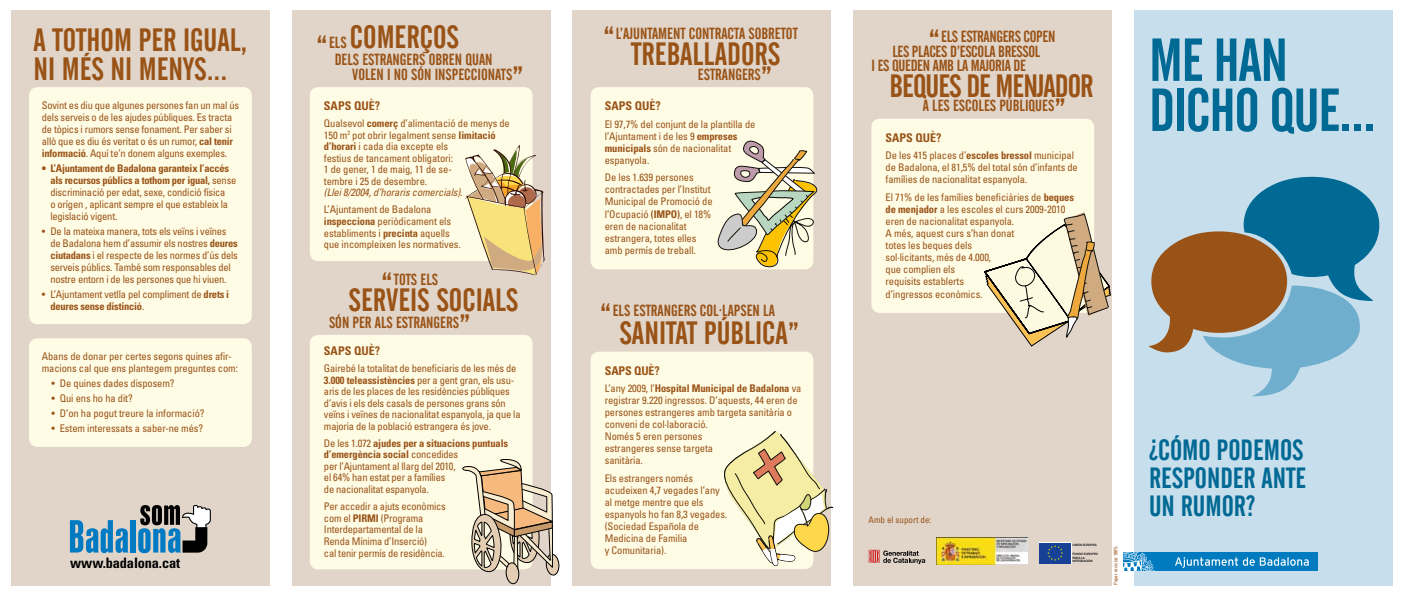
<style>
.page{position:relative;width:1404px;height:596px;background:#fff}
.page>*{position:absolute;margin:0;border:0;box-sizing:border-box;transform-origin:0 0}
.t1{font:60px/50px "Alternate Gothic No 2 BT";color:#006994}
.t2{font:32px/29px "Alternate Gothic No 2 BT";color:#995317}
.t3{font:32px "Alternate Gothic No 2 BT";letter-spacing:-.03em;color:#995317}
.t4{font:29px/28px "Alternate Gothic No 2 BT";color:#006994;text-align:justify}
.t5{font:16px "Alternate Gothic No 2 BT";color:#995317}
.t6{font:16px "Alternate Gothic No 2 BT";letter-spacing:-.02em;color:#995317}
.t7{font:700 condensed 14.4px "Univers LT Std";letter-spacing:-.01em;color:#000}
.t8{font:700 condensed 12px "Univers LT Std";color:#995317}
.t9{font:condensed 10.5px/12px "Univers LT Std";letter-spacing:-.01em;color:#995317}
.t10{font:condensed 9px "Univers LT Std";color:#995317}
.t11{font:condensed 5px "Univers LT Std";letter-spacing:-.01em;color:#995317}
.t12{font:500 3px/3.6px "Helvetica Neue";letter-spacing:-.02em;color:#000}
.s1{font-weight:700}
.s2{font-size:16px}
.s3{font-size:32px}
.s4{font-style:italic}
</style>
<div class="page">
<div style="left:11px;top:10px;width:258px;height:575px;background:#e1d5c9"></div>
<div style="left:292px;top:10px;width:258px;height:575px;background:#e1d5c9"></div>
<div style="left:573px;top:10px;width:258px;height:575px;background:#e1d5c9"></div>
<div style="left:853px;top:10px;width:258px;height:575px;background:#e1d5c9"></div>
<div style="left:1134px;top:10px;width:258px;height:575px;background:#c7deec"></div>
<svg style="left:1148px;top:177px;width:230px;height:219px"></svg>
<div style="left:310px;top:87px;width:222px;height:174px;background:#fffce5;border-radius:9px"></div>
<div style="left:29px;top:87px;width:223px;height:237px;background:#fffce5;border-radius:9px"></div>
<div style="left:29px;top:338px;width:223px;height:108px;background:#fffce5;border-radius:9px"></div>
<div style="left:310px;top:334px;width:222px;height:235px;background:#fffce5;border-radius:9px"></div>
<div style="left:590px;top:351px;width:223px;height:217px;background:#fffce5;border-radius:9px"></div>
<div style="left:871px;top:119px;width:223px;height:194px;background:#fffce5;border-radius:9px"></div>
<div style="left:590px;top:87px;width:223px;height:182px;background:#fffce5;border-radius:9px"></div>
<svg style="left:984px;top:212px;width:127px;height:135px"></svg>
<svg style="left:724px;top:429px;width:110px;height:139px"></svg>
<svg style="left:465px;top:144px;width:80px;height:132px"></svg>
<svg style="left:868px;top:549px;width:57px;height:14px"></svg>
<svg style="left:1070px;top:542px;width:1px;height:21px"></svg>
<div style="left:1039px;top:542px;width:31px;height:21px;background:#164194"></div>
<svg style="left:1047px;top:545px;width:15px;height:15px"></svg>
<img style="left:936px;top:537px;width:91px;height:27px">
<svg style="left:717px;top:138px;width:101px;height:131px"></svg>
<svg style="left:70px;top:520px;width:58px;height:33px"></svg>
<div style="left:130px;top:520px;width:5px;height:32px;background:#007ac2"></div>
<svg style="left:138px;top:505px;width:73px;height:48px"></svg>
<svg style="left:460px;top:458px;width:99px;height:126px"></svg>
<div style="left:1123px;top:552px;width:194px;height:18px;background:#007bc0"></div>
<svg style="left:1123px;top:552px;width:31px;height:18px"></svg>
<svg style="left:1175px;top:557px;width:133px;height:10px"></svg>
<h2 class="t2" style="left:34px;top:25px;width:215px">A TOTHOM PER IGUAL,<br>NI MÉS NI MENYS...</h2>
<p class="t9" style="left:42px;top:99px;width:199px">Sovint es diu que algunes persones fan un mal ús dels serveis o de les ajudes públiques. Es tracta de tòpics i rumors sense fonament. Per saber si allò que es diu és veritat o és un rumor, <span class="s1">cal tenir informació</span>. Aquí te’n donem alguns exemples.</p>
<p class="t9" style="left:50px;top:162px;width:187px;text-indent:-9px"><span class="s1">• L’Ajuntament de Badalona garanteix l’accés als recursos públics a tothom per igual,</span> sense discriminació per edat, sexe, condició física<br>o orígen , aplicant sempre el que estableix la legislació vigent.</p>
<p class="t9" style="left:50px;top:225px;width:189px;text-indent:-9px">• De la mateixa manera, tots els veïns i veïnes de Badalona hem d’assumir els nostres <span class="s1">deures ciutadans</span> i el respecte de les normes d’ús dels serveis públics. També som responsables del nostre entorn i de les persones que hi viuen.</p>
<p class="t9" style="left:50px;top:287px;width:180px;text-indent:-9px">• L’Ajuntament vetlla pel compliment de <span class="s1">drets i deures sense distinció</span>.</p>
<p class="t9" style="left:42px;top:350px;width:198px">Abans de donar per certes segons quines afir&shy;macions cal que ens plantegem preguntes com:</p>
<p class="t9" style="left:51px;top:377px;width:125px">• De quines dades disposem?</p>
<p class="t9" style="left:51px;top:391px;width:83px">• Qui ens ho ha dit?</p>
<p class="t9" style="left:51px;top:406px;width:155px">• D’on ha pogut treure la informació?</p>
<p class="t9" style="left:51px;top:421px;width:153px">• Estem interessats a saber-ne més?</p>
<h3 class="t7" style="left:70px;top:553px;width:111px">www.badalona.cat</h3>
<h2 class="t2" style="left:316px;top:23px;width:144px">“<span class="s2">ELS</span> COMERÇOS</h2>
<h3 class="t5" style="left:335px;top:51px;width:7px">DELS</h3>
<h3 class="t5" style="left:362px;top:51px;width:38px">ESTRANGERS</h3>
<h3 class="t5" style="left:428px;top:51px;width:64px">OBREN QUAN</h3>
<h3 class="t5" style="left:352px;top:65px;width:14px">VOLEN</h3>
<h3 class="t5" style="left:387px;top:65px;width:55px">INOSÓN INSPE</h3>
<h3 class="t5" style="left:464px;top:65px;width:61px">CCIONATS <span class="s3">”</span></h3>
<p class="t8" style="left:324px;top:98px;width:58px">saps què?</p>
<p class="t9" style="left:324px;top:117px;width:187px;line-height:11.5px">Qualsevol <span class="s1">comerç</span> d’alimentació de menys de 150 m<sup>2</sup> pot obrir legalment sense <span class="s1">limitació d’horari</span> i cada dia excepte els<br>festius de tancament obligatori:<br>1 de gener, 1 de maig, 11 de se-<br>tembre i 25 de desembre.<br><span class="s4">(Llei 8/2004, d’horaris comercials)</span>.</p>
<p class="t9" style="left:324px;top:204px;width:138px;line-height:11.5px">L’Ajuntament de Badalona <span class="s1">inspecciona</span> periòdicament els establiments i <span class="s1">precinta</span> aquells que incompleixen les normatives.</p>
<h3 class="t5" style="left:381px;top:270px;width:58px"><span class="s3">“</span>TOTS ELS</h3>
<h2 class="t2" style="left:348px;top:285px;width:171px">SERVEIS SOCIALS</h2>
<h3 class="t5" style="left:329px;top:313px;width:143px">SÓN PER ALS ESTRANGERS<span class="s3">”</span></h3>
<p class="t8" style="left:324px;top:343px;width:58px">saps què?</p>
<p class="t9" style="left:324px;top:362px;width:198px;line-height:11.5px">Gairebé la totalitat de beneficiaris de les més de <span class="s1">3.000 teleassistències</span> per a gent gran, els usu&shy;aris de les places de les residències públiques d’avis i els dels casals de persones grans són veïns i veïnes de nacionalitat espanyola, ja que la majoria de la població estrangera és jove.</p>
<p class="t9" style="left:324px;top:437px;width:186px;line-height:11.5px">De les 1.072 <span class="s1">ajudes per a situacions puntuals d’emergència social</span> concedides<br>per l’Ajuntament al llarg del 2010,<br>el 64% han estat per a famílies<br>de nacionalitat espanyola.</p>
<p class="t9" style="left:324px;top:500px;width:123px;line-height:11.6px">Per accedir a ajuts econòmics com el <span class="s1">PIRMI</span> (Programa<br>Interdepartamental de la<br>Renda Mínima d’Inserció)<br>cal tenir permís de residència.</p>
<h3 class="t5" style="left:603px;top:25px;width:196px"><span class="s3">“</span>L’AJUNTAMENT CONTRACTA SOBRETOT</h3>
<h2 class="t2" style="left:631px;top:40px;width:151px">TREBALLADORS</h2>
<h3 class="t5" style="left:697px;top:65px;width:76px">ESTRANGERS<span class="s3">”</span></h3>
<p class="t8" style="left:604px;top:98px;width:58px">saps què?</p>
<p class="t9" style="left:604px;top:118px;width:152px">El 97,7% del conjunt de la plantilla de l’Ajuntament i de les 9 <span class="s1">empreses municipals</span> són de nacionalitat espanyola.</p>
<p class="t9" style="left:604px;top:171px;width:109px">De les 1.639 persones contractades per l’Institut<br>Municipal de Promoció de l’Ocupació <span class="s1">(IMPO)</span>, el 18% eren de nacionalitat estrangera, totes elles amb permís de treball.</p>
<h3 class="t5" style="left:600px;top:301px;width:176px"><span class="s3">“</span>ELS ESTRANGERS COL·LAPSEN LA</h3>
<h2 class="t2" style="left:619px;top:318px;width:181px">SANITAT PÚBLICA”</h2>
<p class="t8" style="left:604px;top:362px;width:57px">saps què?</p>
<p class="t9" style="left:604px;top:382px;width:198px">L’any 2009, l’<span class="s1">Hospital Municipal de Badalona</span> va registrar 9.220 ingressos. D’aquests, 44 eren de persones estrangeres amb targeta sanitària o conveni de col·laboració.<br>Només 5 eren persones<br>estrangeres sense targeta<br>sanitària.</p>
<p class="t9" style="left:604px;top:472px;width:124px">Els estrangers només acudeixen 4,7 vegades l’any al metge mentre que els espanyols ho fan 8,3 vegades. (Sociedad Española de<br>Medicina de Familia<br>y Comunitaria).</p>
<h3 class="t6" style="left:928px;top:28px;width:128px"><span class="s3">“</span>ELS ESTRANGERS COPEN</h3>
<h3 class="t6" style="left:892px;top:42px;width:149px">LES PLACES D’ESCOLA BRESSOL</h3>
<h3 class="t6" style="left:871px;top:57px;width:155px">I ES QUEDEN AMB LA MAJORIA DE</h3>
<h2 class="t3" style="left:889px;top:68px;width:205px">BEQUES DE MENJADOR</h2>
<h3 class="t5" style="left:922px;top:97px;width:145px">A LES ESCOLES PÚBLIQUES<span class="s3">”</span></h3>
<p class="t8" style="left:885px;top:130px;width:58px">saps què?</p>
<p class="t9" style="left:885px;top:149px;width:194px">De les 415 places d’<span class="s1">escoles bressol</span> municipal de Badalona, el 81,5% del total són d’infants de famílies de nacionalitat espanyola.</p>
<p class="t9" style="left:885px;top:191px;width:190px">El 71% de les famílies beneficiàries de <span class="s1">beques de menjador</span> a les escoles el curs 2009-2010 eren de nacionalitat espanyola.<br>A més, aquest curs s’han donat<br>totes les beques dels<br>sol·licitants, més de 4.000,<br>que complien els<br>requisits establerts</p>
<p class="t9" style="left:885px;top:288px;width:98px">d’ingressos econòmics.</p>
<h1 class="t1" style="left:1148px;top:36px;width:228px">ME HAN<br>DICHO QUE...</h1>
<p class="t10" style="left:868px;top:514px;width:64px">Amb el suport de:</p>
<p class="t12" style="left:1072px;top:542px;width:26px">UNIÓN EUROPEA</p>
<p class="t12" style="left:1072px;top:552px;width:27px">FONDO EUROPEO<br>PARA LA<br>INTEGRACIÓN</p>
<p class="t11" style="left:1112px;top:584px;width:41px;rotate:-90deg">Paper reciclat 100%</p>
<h3 class="t4" style="left:1148px;top:436px;width:159px">¿CÓMO PODEMOS RESPONDER ANTE UN RUMOR?</h3>
</div>
